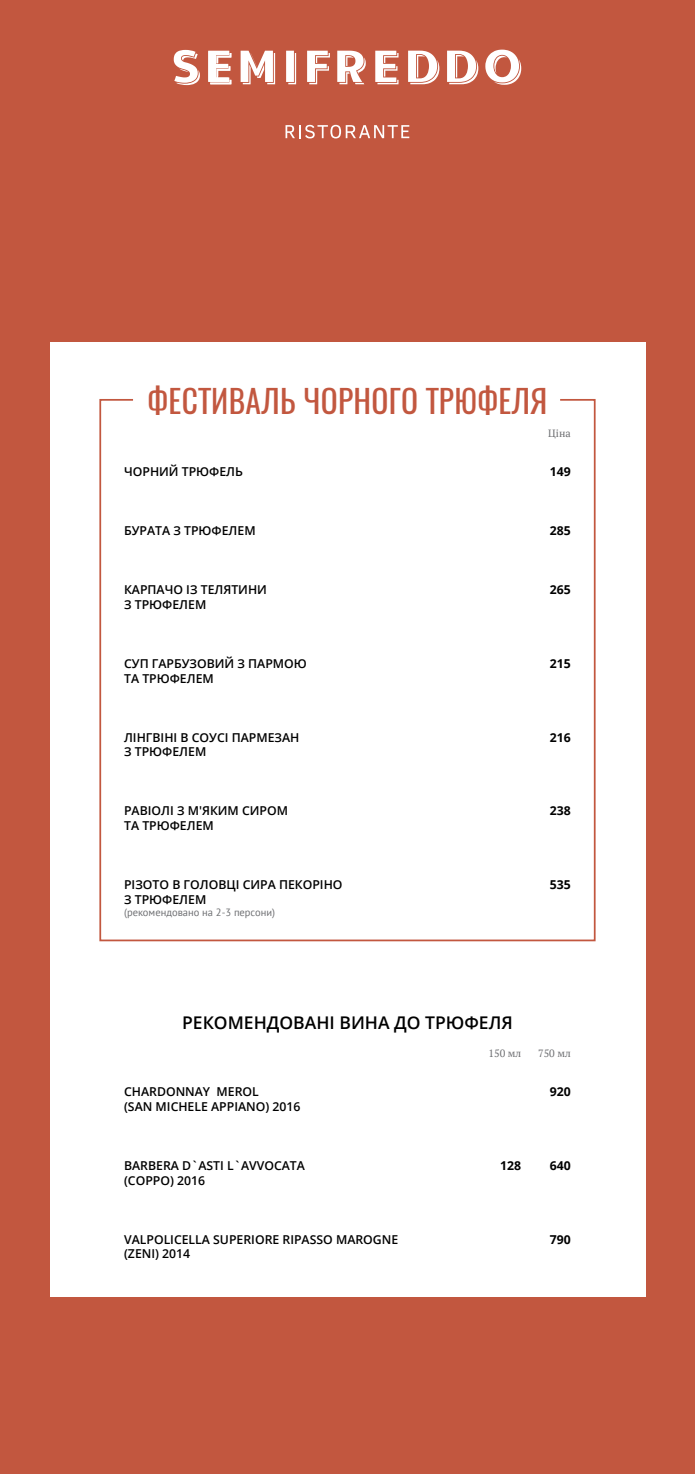
<style>
.page{position:relative;width:695px;height:1474px;background:#fff}
.page>*{position:absolute;margin:0;border:0;box-sizing:border-box;transform-origin:0 0}
.t1{font:31.5px "Oswald";letter-spacing:.01em;color:#c2573f}
.t2{font:600 17.5px "Open Sans";color:#000}
.t3{font:600 12.25px/14.7px "Open Sans";color:#000}
.t4{font:700 12.25px "Open Sans";color:#000}
.t5{font:10.5px "PT Sans";color:#6d6e71}
.t6{font:10.5px "PT Serif";color:#6d6e71}
</style>
<div class="page">
<div style="left:0;top:0;width:694px;height:1473px;background:#c2573f"></div>
<svg style="left:337px;top:51px;width:29px;height:33px"></svg>
<svg style="left:485px;top:50px;width:36px;height:35px"></svg>
<svg style="left:447px;top:51px;width:31px;height:33px"></svg>
<svg style="left:408px;top:51px;width:31px;height:33px"></svg>
<svg style="left:375px;top:51px;width:23px;height:33px"></svg>
<svg style="left:208px;top:51px;width:23px;height:33px"></svg>
<svg style="left:174px;top:50px;width:26px;height:35px"></svg>
<svg style="left:286px;top:51px;width:10px;height:33px"></svg>
<svg style="left:307px;top:51px;width:23px;height:33px"></svg>
<svg style="left:240px;top:51px;width:35px;height:33px"></svg>
<svg style="left:285px;top:125px;width:124px;height:13px"></svg>
<div style="left:50px;top:342px;width:595px;height:954px;background:#fff"></div>
<svg style="left:99px;top:399px;width:497px;height:543px"></svg>
<h1 class="t1" style="left:147px;top:379px;width:401px">ФЕСТИВАЛЬ ЧОРНОГО ТРЮФЕЛЯ</h1>
<p class="t6" style="left:548px;top:426px;width:24px">Ціна</p>
<p class="t3" style="left:124px;top:464px;width:120px">ЧОРНИЙ ТРЮФЕЛЬ</p>
<p class="t4" style="left:549px;top:463px;width:22px">149</p>
<p class="t3" style="left:124px;top:523px;width:133px">БУРАТА З ТРЮФЕЛЕМ</p>
<p class="t4" style="left:549px;top:522px;width:22px">285</p>
<p class="t3" style="left:124px;top:582px;width:144px">КАРПАЧО ІЗ ТЕЛЯТИНИ<br>З ТРЮФЕЛЕМ</p>
<p class="t4" style="left:549px;top:581px;width:22px">265</p>
<p class="t3" style="left:124px;top:656px;width:184px">СУП ГАРБУЗОВИЙ З ПАРМОЮ<br>ТА ТРЮФЕЛЕМ</p>
<p class="t4" style="left:549px;top:655px;width:22px">215</p>
<p class="t3" style="left:124px;top:729px;width:177px">ЛІНГВІНІ В СОУСІ ПАРМЕЗАН<br>З ТРЮФЕЛЕМ</p>
<p class="t4" style="left:549px;top:728px;width:22px">216</p>
<p class="t3" style="left:124px;top:803px;width:165px">РАВІОЛІ З М'ЯКИМ СИРОМ<br>ТА ТРЮФЕЛЕМ</p>
<p class="t4" style="left:549px;top:802px;width:22px">238</p>
<p class="t3" style="left:124px;top:877px;width:220px">РІЗОТО В ГОЛОВЦІ СИРА ПЕКОРІНО<br>З ТРЮФЕЛЕМ</p>
<p class="t5" style="left:124px;top:906px;width:152px">(рекомендовано на 2-3 персони)</p>
<p class="t4" style="left:549px;top:876px;width:22px">535</p>
<h2 class="t2" style="left:182px;top:1010px;width:332px">РЕКОМЕНДОВАНІ ВИНА ДО ТРЮФЕЛЯ</h2>
<p class="t6" style="left:488px;top:1046px;width:34px">150 мл</p>
<p class="t6" style="left:538px;top:1046px;width:34px">750 мл</p>
<p class="t3" style="left:124px;top:1084px;width:178px">CHARDONNAY MEROL<br>(SAN MICHELE APPIANO) 2016</p>
<p class="t4" style="left:549px;top:1083px;width:22px">920</p>
<p class="t3" style="left:124px;top:1157px;width:182px">BARBERA D`ASTI L`AVVOCATA (COPPO) 2016</p>
<p class="t4" style="left:500px;top:1156px;width:22px">128</p>
<p class="t4" style="left:549px;top:1156px;width:22px">640</p>
<p class="t3" style="left:124px;top:1231px;width:276px">VALPOLICELLA SUPERIORE RIPASSO MAROGNE (ZENI) 2014</p>
<p class="t4" style="left:549px;top:1230px;width:22px">790</p>
</div>
